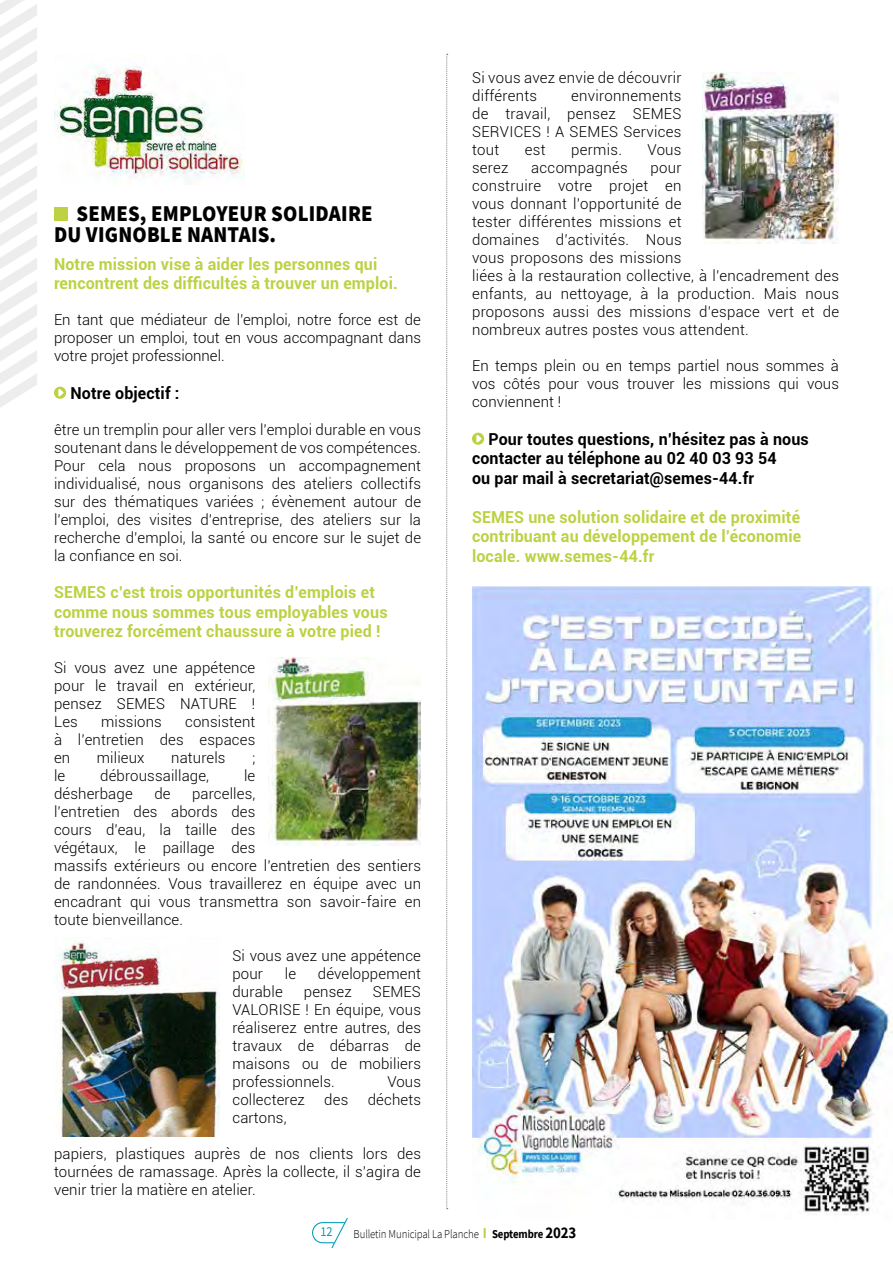
<style>
.page{position:relative;width:893px;height:1263px;background:#fff}
.page>*{position:absolute;margin:0;border:0;box-sizing:border-box;transform-origin:0 0}
.t1{font:900 22.5px/20.5px "Source Sans Pro";letter-spacing:.01em;color:#000;scale:.92 1}
.t2{font:700 16.5px/19.5px "Roboto";letter-spacing:.01em;color:#bdd143}
.t3{font:700 16.5px/19.5px "Roboto";letter-spacing:.01em;color:#000}
.t4{font:300 15px/18px "Roboto";letter-spacing:.01em;color:#000;text-align:justify}
.t5{font:13.65px "Source Sans Pro";color:#009cb9;scale:.9 1}
.t6{font:300 12px "Source Sans Pro";letter-spacing:-.01em;color:#000;scale:.9 1}
.s1{font-weight:700;font-size:15px;color:#bdd143}
.s2{font-weight:700}
.s3{font-weight:700;font-size:16.5px}
</style>
<div class="page">
<svg style="left:0;top:0;width:37px;height:407px"></svg>
<svg style="left:312px;top:1218px;width:36px;height:30px"></svg>
<svg style="left:446px;top:54px;width:2px;height:1155px"></svg>
<div style="left:54px;top:208px;width:14px;height:13px;background:#bdd143"></div>
<div style="left:54px;top:387px;width:12px;height:12px;background:#bdd143;border-radius:50%"></div>
<svg style="left:58px;top:389px;width:6px;height:8px"></svg>
<div style="left:472px;top:433px;width:12px;height:12px;background:#bdd143;border-radius:50%"></div>
<svg style="left:476px;top:435px;width:6px;height:8px"></svg>
<img style="left:54px;top:66px;width:191px;height:113px">
<img style="left:268px;top:657px;width:153px;height:189px">
<img style="left:703px;top:72px;width:136px;height:172px">
<img style="left:54px;top:941px;width:166px;height:196px">
<img style="left:472px;top:586px;width:421px;height:629px">
<h1 class="t1" style="left:54px;top:203px;width:348px;text-indent:23px">SEMES, EMPLOYEUR SOLIDAIRE<br>DU VIGNOBLE NANTAIS.</h1>
<p class="t2" style="left:54px;top:253px;width:345px">Notre mission vise à aider les personnes qui rencontrent des difficultés à trouver un emploi.</p>
<p class="t4" style="left:54px;top:310px;width:368px">En tant que médiateur de l’emploi, notre force est de proposer un emploi, tout en vous accompagnant dans votre projet professionnel.</p>
<p class="t3" style="left:70px;top:382px;width:111px">Notre objectif :</p>
<p class="t4" style="left:54px;top:420px;width:369px">être un tremplin pour aller vers l’emploi durable en vous soutenant dans le développement de vos compétences.<br>Pour cela nous proposons un accompagnement individualisé, nous organisons des ateliers collectifs sur des thématiques variées ; évènement autour de l’emploi, des visites d’entreprise, des ateliers sur la recherche d’emploi, la santé ou encore sur le sujet de la confiance en soi.</p>
<p class="t2" style="left:54px;top:582px;width:335px">SEMES c’est trois opportunités d’emplois et comme nous sommes tous employables vous trouverez forcément chaussure à votre pied !</p>
<p class="t4" style="left:54px;top:658px;width:203px">Si vous avez une appétence pour le travail en extérieur, pensez SEMES NATURE !<br>Les</p>
<p class="t4" style="left:54px;top:712px;width:203px;text-indent:131px">consistent à l’entretien des espaces en</p>
<p class="t4" style="left:101px;top:712px;width:62px">missions</p>
<p class="t4" style="left:97px;top:748px;width:49px">milieux</p>
<p class="t4" style="left:171px;top:748px;width:56px">naturels</p>
<p class="t4" style="left:252px;top:748px;width:5px">;</p>
<p class="t4" style="left:54px;top:766px;width:13px">le</p>
<p class="t4" style="left:100px;top:766px;width:110px">débroussaillage,</p>
<p class="t4" style="left:244px;top:766px;width:13px">le</p>
<p class="t4" style="left:54px;top:784px;width:80px">désherbage</p>
<p class="t4" style="left:154px;top:784px;width:18px">de</p>
<p class="t4" style="left:54px;top:784px;width:369px;text-align:left;text-indent:138px">parcelles,<br>l’entretien des abords des<br>cours d’eau, la taille des<br>végétaux, le paillage des<br>massifs extérieurs ou encore l’entretien des sentiers de randonnées. Vous travaillerez en équipe avec un encadrant qui vous transmettra son savoir-faire en toute bienveillance.</p>
<p class="t4" style="left:232px;top:946px;width:190px">Si vous avez une appétence pour</p>
<p class="t4" style="left:285px;top:964px;width:13px">le</p>
<p class="t4" style="left:318px;top:964px;width:105px">développement</p>
<p class="t4" style="left:232px;top:982px;width:52px">durable</p>
<p class="t4" style="left:304px;top:982px;width:49px">pensez</p>
<p class="t4" style="left:232px;top:982px;width:190px;text-indent:140px">SEMES VALORISE ! En équipe, vous réaliserez entre autres, des travaux de débarras de maisons ou de mobiliers professionnels.</p>
<p class="t4" style="left:387px;top:1072px;width:35px">Vous</p>
<p class="t4" style="left:232px;top:1090px;width:74px">collecterez</p>
<p class="t4" style="left:324px;top:1090px;width:26px">des</p>
<p class="t4" style="left:368px;top:1090px;width:55px">déchets</p>
<p class="t4" style="left:232px;top:1108px;width:56px">cartons,</p>
<p class="t4" style="left:54px;top:1144px;width:369px">papiers, plastiques auprès de nos clients lors des tournées de ramassage. Après la collecte, il s’agira de venir trier la matière en atelier.</p>
<p class="t4" style="left:472px;top:68px;width:211px">Si vous avez envie de découvrir différents</p>
<p class="t4" style="left:472px;top:86px;width:211px;text-indent:99px">environnements de travail, pensez SEMES SERVICES ! A SEMES Services tout</p>
<p class="t4" style="left:525px;top:140px;width:22px">est</p>
<p class="t4" style="left:571px;top:140px;width:52px">permis.</p>
<p class="t4" style="left:647px;top:140px;width:36px">Vous</p>
<p class="t4" style="left:472px;top:158px;width:38px">serez</p>
<p class="t4" style="left:531px;top:158px;width:98px">accompagnés</p>
<p class="t4" style="left:472px;top:158px;width:369px;text-align:left;text-indent:179px">pour<br>construire votre projet en<br>vous donnant l’opportunité de<br>tester différentes missions et<br>domaines d’activités. Nous<br>vous proposons des missions<br>liées à la restauration collective, à l’encadrement des enfants, au nettoyage, à la production. Mais nous proposons aussi des missions d’espace vert et de nombreux autres postes vous attendent.</p>
<p class="t4" style="left:472px;top:356px;width:369px">En temps plein ou en temps partiel nous sommes à vos côtés pour vous trouver les missions qui vous conviennent !</p>
<p class="t3" style="left:472px;top:428px;width:338px;text-indent:16px">Pour toutes questions, n’hésitez pas à nous contacter au téléphone au 02 40 03 93 54<br>ou par mail à secretariat@semes-44.fr</p>
<p class="t2" style="left:472px;top:506px;width:331px;text-align:justify">SEMES une solution solidaire et de proximité contribuant au développement de l’économie locale. www.semes-44.fr</p>
<p class="t5" style="left:320px;top:1223px;width:15px">12</p>
<p class="t6" style="left:354px;top:1227px;width:249px">Bulletin Municipal La Planche <span class="s1">I</span> <span class="s2">Septembre</span> <span class="s3">2023</span></p>
</div>
